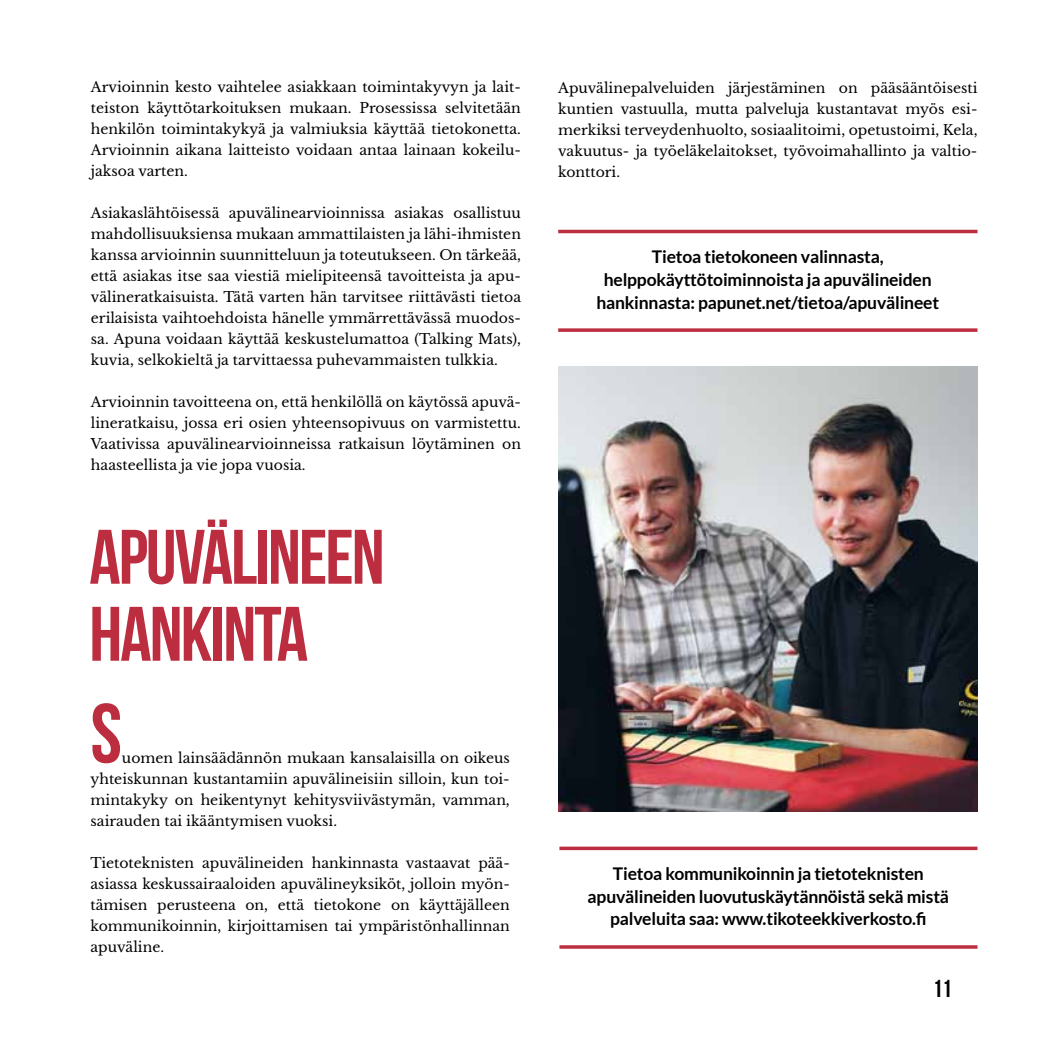
<style>
.page{position:relative;width:1042px;height:1042px;background:#fff}
.page>*{position:absolute;margin:0;border:0;box-sizing:border-box;transform-origin:0 0}
.t1{font:84px "Bebas Neue";color:#bb2d3f}
.t2{font:77px/77px "Bebas Neue";letter-spacing:-.025em;color:#bb2d3f}
.t3{font:24.5px "Bebas Neue";color:#000}
.t4{font:700 17.5px/22.8px "Lato";letter-spacing:-.01em;color:#000;text-align:center}
.t5{font:14px/21px "Libre Baskerville";color:#000;text-align:justify}
</style>
<div class="page">
<img style="left:558px;top:367px;width:419px;height:444px">
<hr style="left:558px;top:230px;width:419px;height:3px;background:#bb2d3f">
<svg style="left:558px;top:328px;width:419px;height:4px;background:#c34656"></svg>
<svg style="left:559px;top:846px;width:418px;height:4px;background:#c54d5c"></svg>
<svg style="left:559px;top:945px;width:418px;height:4px;background:#c34656"></svg>
<p class="t5" style="left:91px;top:77px;width:431px">Arvioinnin kesto vaihtelee asiakkaan toimintakyvyn ja lait&shy;teiston käyttötarkoituksen mukaan. Prosessissa selvitetään henkilön toimintakykyä ja valmiuksia käyttää tietokonetta.<br>Arvioinnin aikana laitteisto voidaan antaa lainaan kokeilu&shy;jaksoa varten.</p>
<p class="t5" style="left:91px;top:203px;width:432px">Asiakaslähtöisessä apuvälinearvioinnissa asiakas osallistuu mahdollisuuksiensa mukaan ammattilaisten ja lähi-ihmisten kanssa arvioinnin suunnitteluun ja toteutukseen. On tärkeää, että asiakas itse saa viestiä mielipiteensä tavoitteista ja apu&shy;välineratkaisuista. Tätä varten hän tarvitsee riittävästi tietoa erilaisista vaihtoehdoista hänelle ymmärrettävässä muodos&shy;sa. Apuna voidaan käyttää keskustelumattoa (Talking Mats), kuvia, selkokieltä ja tarvittaessa puhevammaisten tulkkia.</p>
<p class="t5" style="left:91px;top:392px;width:431px">Arvioinnin tavoitteena on, että henkilöllä on käytössä apuvä&shy;lineratkaisu, jossa eri osien yhteensopivuus on varmistettu.<br>Vaativissa apuvälinearvioinneissa ratkaisun löytäminen on haasteellista ja vie jopa vuosia.</p>
<h2 class="t2" style="left:89px;top:518px;width:297px">APUVÄLINEEN<br>HANKINTA</h2>
<h1 class="t1" style="left:91px;top:687px;width:33px">S</h1>
<p class="t5" style="left:91px;top:747px;width:421px;text-indent:31px">uomen lainsäädännön mukaan kansalaisilla on oikeus yhteiskunnan kustantamiin apuvälineisiin silloin, kun toi&shy;mintakyky on heikentynyt kehitysviivästymän, vamman, sairauden tai ikääntymisen vuoksi.</p>
<p class="t5" style="left:91px;top:852px;width:421px">Tietoteknisten apuvälineiden hankinnasta vastaavat pää&shy;asiassa keskussairaaloiden apuvälineyksiköt, jolloin myön&shy;tämisen perusteena on, että tietokone on käyttäjälleen kommunikoinnin, kirjoittamisen tai ympäristönhallinnan apuväline.</p>
<p class="t5" style="left:558px;top:78px;width:421px">Apuvälinepalveluiden järjestäminen on pääsääntöisesti kuntien vastuulla, mutta palveluja kustantavat myös esi&shy;merkiksi terveydenhuolto, sosiaalitoimi, opetustoimi, Kela, vakuutus- ja työeläkelaitokset, työvoimahallinto ja valtio&shy;konttori.</p>
<p class="t4" style="left:596px;top:245px;width:344px">Tietoa tietokoneen valinnasta, helppokäyttötoiminnoista ja apuvälineiden hankinnasta: papunet.net/tietoa/apuvälineet</p>
<p class="t4" style="left:588px;top:862px;width:363px">Tietoa kommunikoinnin ja tietoteknisten apuvälineiden luovutuskäytännöistä sekä mistä palveluita saa: www.tikoteekkiverkosto.fi</p>
<h3 class="t3" style="left:933px;top:975px;width:21px">11</h3>
</div>
